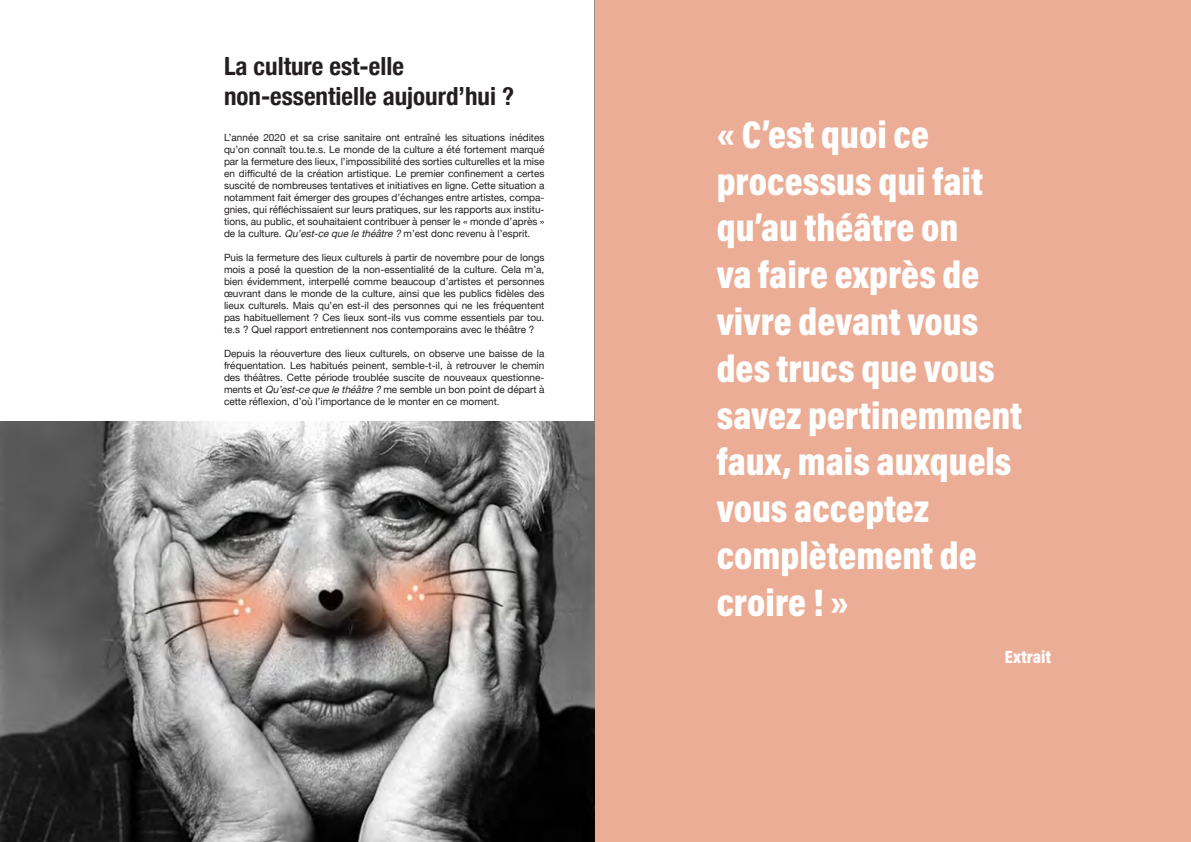
<style>
.page{position:relative;width:1191px;height:842px;background:#fff}
.page>*{position:absolute;margin:0;border:0;box-sizing:border-box;transform-origin:0 0}
.SUBRAYADO_SOMMAIRE{font:39px/46.8px "Acumin Variable Concept";letter-spacing:-.04em;color:#fff}
.t1{font:700 condensed 25px/30px "Helvetica Neue";color:#231f20}
.SUBRAYADO_SOMMAIRE-2{font:18px "Acumin Variable Concept";letter-spacing:.005em;color:#fff}
.t2{font:10px/12px "Helvetica Neue";color:#231f20;text-align:justify}
.s1{font-style:italic}
</style>
<div class="page">
<hr style="left:594px;top:0;width:1px;height:842px;background:#231f20">
<img style="left:1px;top:421px;width:593px;height:421px">
<div style="left:595px;top:0;width:596px;height:842px;background:#ebad96"></div>
<p class="t1" style="left:224px;top:49px;width:292px">La culture est-elle non-essentielle aujourd’hui ?</p>
<p class="t2" style="left:224px;top:132px;width:322px">L’année 2020 et sa crise sanitaire ont entraîné les situations inédites qu’on connaît tou.te.s. Le monde de la culture a été fortement marqué par la fermeture des lieux, l’impossibilité des sorties culturelles et la mise en difficulté de la création artistique. Le premier confinement a certes suscité de nombreuses tentatives et initiatives en ligne. Cette situation a notamment fait émerger des groupes d’échanges entre artistes, compa&shy;gnies, qui réfléchissaient sur leurs pratiques, sur les rapports aux institu&shy;tions, au public, et souhaitaient contribuer à penser le « monde d’après » de la culture. <span class="s1">Qu’est-cequelethéâtre?</span>m’est donc revenu à l’esprit.</p>
<p class="t2" style="left:224px;top:252px;width:322px">Puis la fermeture des lieux culturels à partir de novembre pour de longs mois a posé la question de la non-essentialité de la culture. Cela m’a, bien évidemment, interpellé comme beaucoup d’artistes et personnes œuvrant dans le monde de la culture, ainsi que les publics fidèles des lieux culturels. Mais qu’en est-il des personnes qui ne les fréquentent pas habituellement ? Ces lieux sont-ils vus comme essentiels par tou. te.s ? Quel rapport entretiennent nos contemporains avec le théâtre ?</p>
<p class="t2" style="left:224px;top:348px;width:322px">Depuis la réouverture des lieux culturels, on observe une baisse de la fréquentation. Les habitués peinent, semble-t-il, à retrouver le chemin des théâtres. Cette période troublée suscite de nouveaux questionne&shy;ments et <span class="s1">Qu’est-cequelethéâtre?</span>me semble un bon point de départ à cette réflexion, d’où l’importance de le monter en ce moment.</p>
<p class="SUBRAYADO_SOMMAIRE" style="left:716px;top:109px;width:307px">« C’est quoi ce processus qui fait qu’au théâtre on<br>va faire exprès de vivredevant vous des trucs que vous savez pertinemment faux, mais auxquels vous acceptez complètement de croire ! »</p>
<p class="SUBRAYADO_SOMMAIRE-2" style="left:1004px;top:644px;width:48px">Extrait</p>
</div>
